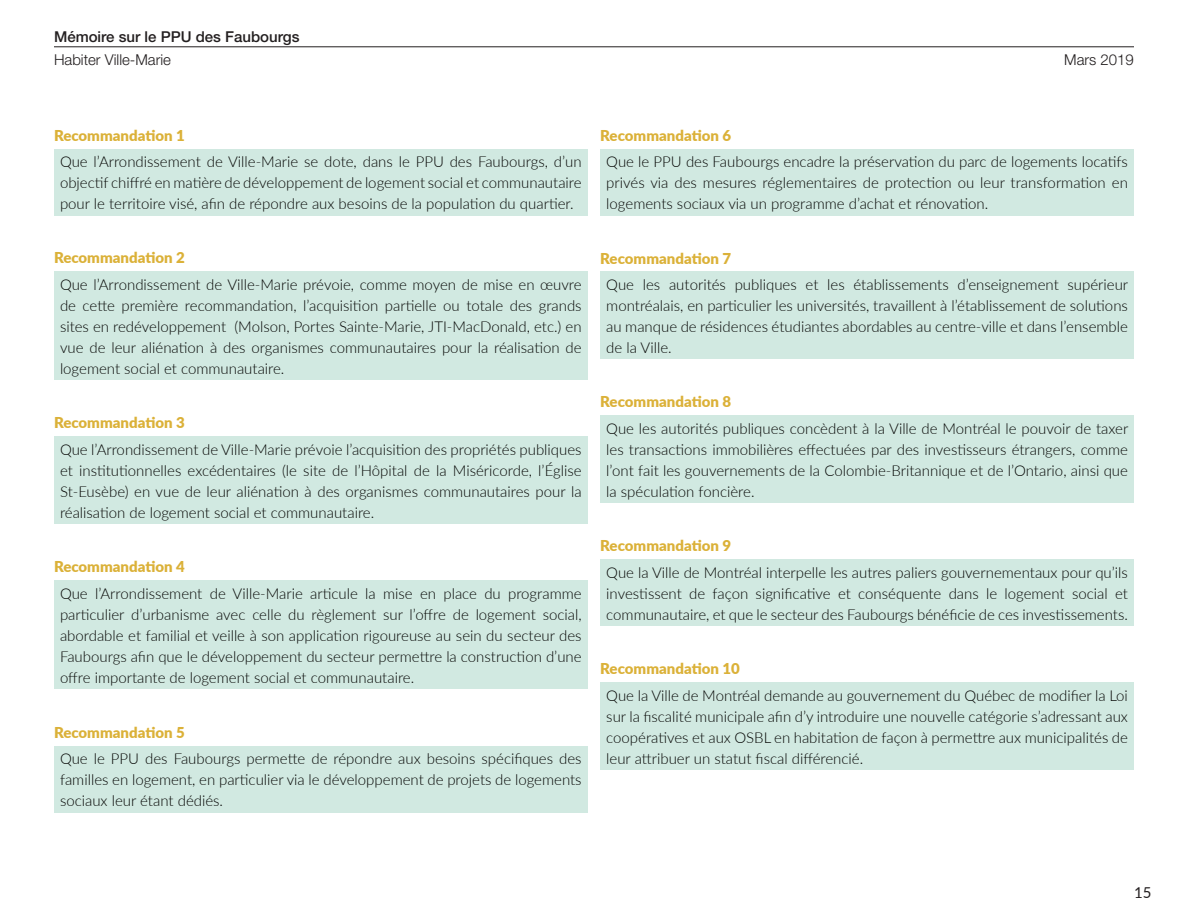
<style>
.page{position:relative;width:1188px;height:918px;background:#fff}
.page>*{position:absolute;margin:0;border:0;box-sizing:border-box;transform-origin:0 0}
.Titre_6{font:300 15px/21px "Lato";color:#040503;text-align:justify}
.Titre_6-2{font:900 15px "Lato";color:#dbb138}
.t1{font:500 15px "Helvetica Neue LT Std";color:#231f20}
.t2{font:300 15px "Helvetica Neue LT Std";color:#231f20}
.t3{font:15px "Lato";color:#231f20}
</style>
<div class="page">
<hr style="left:54px;top:46px;width:1080px;height:1px;background:#231f20">
<div style="left:54px;top:149px;width:534px;height:66px;background:#d1e9e1"></div>
<div style="left:54px;top:272px;width:534px;height:108px;background:#d1e9e1"></div>
<div style="left:600px;top:272px;width:534px;height:87px;background:#d1e9e1"></div>
<div style="left:600px;top:560px;width:534px;height:66px;background:#d1e9e1"></div>
<div style="left:54px;top:437px;width:534px;height:87px;background:#d1e9e1"></div>
<div style="left:600px;top:416px;width:534px;height:87px;background:#d1e9e1"></div>
<div style="left:600px;top:682px;width:534px;height:88px;background:#d1e9e1"></div>
<div style="left:54px;top:581px;width:534px;height:108px;background:#d1e9e1"></div>
<div style="left:54px;top:746px;width:534px;height:66px;background:#d1e9e1"></div>
<div style="left:600px;top:149px;width:534px;height:66px;background:#d1e9e1"></div>
<p class="t1" style="left:54px;top:28px;width:247px">Mémoire sur le PPU des Faubourgs</p>
<p class="t2" style="left:54px;top:51px;width:119px">Habiter Ville-Marie</p>
<p class="t2" style="left:1064px;top:51px;width:71px">Mars 2019</p>
<p class="Titre_6-2" style="left:54px;top:124px;width:132px">Recommandation 1</p>
<p class="Titre_6" style="left:60px;top:151px;width:523px">Que l’Arrondissement de Ville-Marie se dote, dans le PPU des Faubourgs, d’un objectif chiffré en matière de développement de logement social et communautaire pour le territoire visé, afin de répondre aux besoins de la population du quartier.</p>
<p class="Titre_6-2" style="left:600px;top:124px;width:132px">Recommandation 6</p>
<p class="Titre_6" style="left:606px;top:151px;width:523px">Que le PPU des Faubourgs encadre la préservation du parc de logements locatifs privés via des mesures réglementaires de protection ou leur transformation en logements sociaux via un programme d’achat et rénovation.</p>
<p class="Titre_6-2" style="left:54px;top:247px;width:132px">Recommandation 2</p>
<p class="Titre_6-2" style="left:600px;top:247px;width:132px">Recommandation 7</p>
<p class="Titre_6" style="left:60px;top:273px;width:523px">Que l’Arrondissement de Ville-Marie prévoie, comme moyen de mise en œuvre de cette première recommandation, l’acquisition partielle ou totale des grands sites en redéveloppement (Molson, Portes Sainte-Marie, JTI-MacDonald, etc.) en vue de leur aliénation à des organismes communautaires pour la réalisation de logement social et communautaire.</p>
<p class="Titre_6" style="left:606px;top:274px;width:523px">Que les autorités publiques et les établissements d’enseignement supérieur montréalais, en particulier les universités, travaillent à l’établissement de solutions au manque de résidences étudiantes abordables au centre-ville et dans l’ensemble de la Ville.</p>
<p class="Titre_6-2" style="left:54px;top:412px;width:132px">Recommandation 3</p>
<p class="Titre_6" style="left:60px;top:438px;width:523px">Que l’Arrondissement de Ville-Marie prévoie l’acquisition des propriétés publiques et institutionnelles excédentaires (le site de l’Hôpital de la Miséricorde, l’Église St-Eusèbe) en vue de leur aliénation à des organismes communautaires pour la réalisation de logement social et communautaire.</p>
<p class="Titre_6-2" style="left:54px;top:556px;width:132px">Recommandation 4</p>
<p class="Titre_6" style="left:60px;top:582px;width:523px">Que l’Arrondissement de Ville-Marie articule la mise en place du programme particulier d’urbanisme avec celle du règlement sur l’offre de logement social, abordable et familial et veille à son application rigoureuse au sein du secteur des Faubourgs afin que le développement du secteur permettre la construction d’une offre importante de logement social et communautaire.</p>
<p class="Titre_6-2" style="left:54px;top:721px;width:132px">Recommandation 5</p>
<p class="Titre_6" style="left:60px;top:748px;width:523px">Que le PPU des Faubourgs permette de répondre aux besoins spécifiques des familles en logement, en particulier via le développement de projets de logements sociaux leur étant dédiés.</p>
<p class="Titre_6-2" style="left:600px;top:391px;width:132px">Recommandation 8</p>
<p class="Titre_6" style="left:606px;top:418px;width:524px">Que les autorités publiques concèdent à la Ville de Montréal le pouvoir de taxer les transactions immobilières effectuées par des investisseurs étrangers, comme l’ont fait les gouvernements de la Colombie-Britannique et de l’Ontario, ainsi que la spéculation foncière.</p>
<p class="Titre_6-2" style="left:600px;top:535px;width:132px">Recommandation 9</p>
<p class="Titre_6" style="left:606px;top:561px;width:523px">Que la Ville de Montréal interpelle les autres paliers gouvernementaux pour qu’ils investissent de façon significative et conséquente dans le logement social et communautaire, et que le secteur des Faubourgs bénéficie de ces investissements.</p>
<p class="Titre_6-2" style="left:600px;top:657px;width:141px">Recommandation 10</p>
<p class="Titre_6" style="left:606px;top:684px;width:523px">Que la Ville de Montréal demande au gouvernement du Québec de modifier la Loi sur la fiscalité municipale afin d’y introduire une nouvelle catégorie s’adressant aux coopératives et aux OSBL en habitation de façon à permettre aux municipalités de leur attribuer un statut fiscal différencié.</p>
<p class="t3" style="left:1134px;top:881px;width:19px">15</p>
</div>
